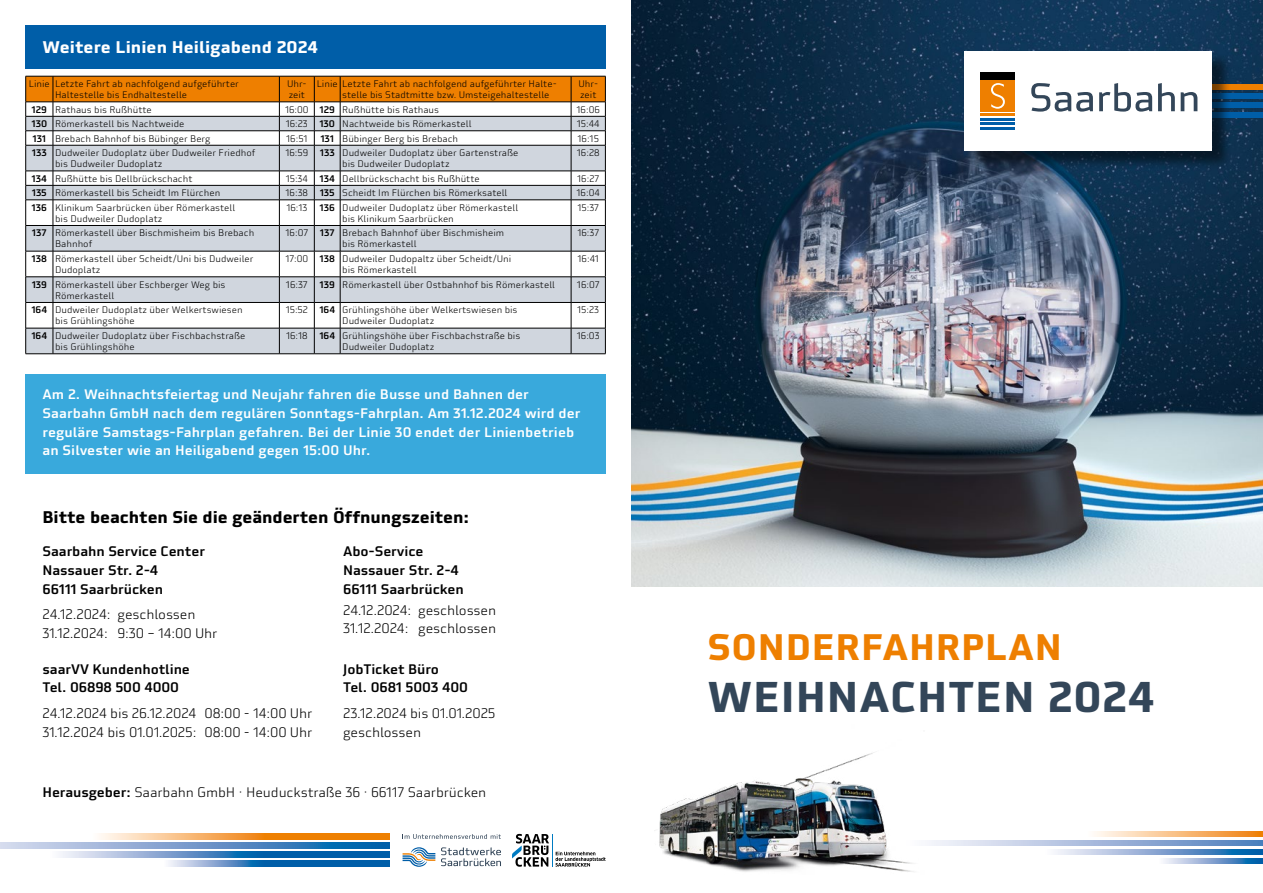
<style>
.page{position:relative;width:1263px;height:893px;background:#fff}
.page>*{position:absolute;margin:0;border:0;box-sizing:border-box;transform-origin:0 0}
.t1{font:700 42px "Utility Pro";letter-spacing:.02em;color:#334659}
.t2{font:700 36px "Utility Pro";letter-spacing:.02em;color:#ee7f00}
.t3{font:700 16.5px "Utility Pro";letter-spacing:-.01em;color:#000}
.t4{font:700 16.5px "Utility Pro";color:#fff}
.t5{font:300 13.5px/18.8px "Utility Pro";letter-spacing:-.01em;color:#000}
.t6{font:500 13.5px/18.8px "Utility Pro";color:#fff}
.t7{font:500 13.5px/18.8px "Utility Pro";letter-spacing:-.01em;color:#000}
.t8{font:300 9.3px/11.2px "Utility Pro";color:#000}
.s1{font-weight:500}
</style>
<div class="page">
<div style="left:26px;top:374px;width:580px;height:99px;background:#39a9dc"></div>
<img style="left:631px;top:0;width:632px;height:587px">
<svg style="left:404px;top:834px;width:97px;height:5px"></svg>
<svg style="left:403px;top:847px;width:32px;height:20px"></svg>
<svg style="left:441px;top:847px;width:60px;height:19px"></svg>
<hr style="left:552px;top:834px;width:1px;height:33px;background:#007bc2">
<svg style="left:512px;top:834px;width:37px;height:33px"></svg>
<svg style="left:555px;top:851px;width:51px;height:16px"></svg>
<svg style="left:168px;top:861px;width:221px;height:6px"></svg>
<svg style="left:60px;top:852px;width:329px;height:6px;background:#4d8ac1"></svg>
<svg style="left:0;top:843px;width:389px;height:6px;background:#6b99ca"></svg>
<svg style="left:99px;top:834px;width:290px;height:6px;background:#f3a34b"></svg>
<svg style="left:1163px;top:858px;width:100px;height:6px"></svg>
<svg style="left:1055px;top:849px;width:208px;height:6px"></svg>
<svg style="left:935px;top:840px;width:328px;height:6px;background:#a1b7db"></svg>
<svg style="left:1094px;top:831px;width:169px;height:6px"></svg>
<div style="left:1212px;top:112px;width:51px;height:5px;background:#005ea8"></div>
<div style="left:1212px;top:103px;width:51px;height:5px;background:#005ea8"></div>
<div style="left:1212px;top:94px;width:51px;height:5px;background:#005ea8"></div>
<div style="left:1212px;top:84px;width:51px;height:6px;background:#ee7f00"></div>
<div style="left:966px;top:53px;width:265px;height:117px;background:#000;opacity:.5"></div>
<div style="left:964px;top:51px;width:248px;height:100px;background:#fff"></div>
<hr style="left:981px;top:127px;width:34px;height:3px;background:#005ea8">
<hr style="left:981px;top:122px;width:34px;height:3px;background:#005ea8">
<hr style="left:981px;top:118px;width:34px;height:3px;background:#005ea8">
<hr style="left:981px;top:113px;width:34px;height:3px;background:#ee7f00">
<div style="left:981px;top:80px;width:34px;height:32px;background:#ee7f00"></div>
<div style="left:981px;top:73px;width:34px;height:7px;background:#000"></div>
<svg style="left:1031px;top:83px;width:62px;height:29px"></svg>
<svg style="left:1099px;top:83px;width:53px;height:29px"></svg>
<svg style="left:1158px;top:83px;width:17px;height:28px"></svg>
<svg style="left:1181px;top:92px;width:16px;height:19px"></svg>
<svg style="left:991px;top:83px;width:14px;height:26px"></svg>
<svg style="left:25px;top:76px;width:581px;height:279px"></svg>
<hr style="left:340px;top:131px;width:231px;height:1px;background:#000">
<hr style="left:571px;top:131px;width:35px;height:1px;background:#000">
<div style="left:26px;top:26px;width:580px;height:43px;background:#005ea8"></div>
<img style="left:654px;top:752px;width:281px;height:120px">
<h3 class="t4" style="left:43px;top:36px;width:277px">Weitere Linien Heiligabend 2024</h3>
<p class="t8" style="left:55px;top:78px;width:185px;text-indent:-26px">Linie Letzte Fahrt ab nachfolgend aufgeführter<br>Haltestelle bis Endhaltestelle</p>
<p class="t8" style="left:287px;top:78px;width:21px">Uhr&shy;zeit</p>
<p class="t8" style="left:342px;top:78px;width:216px;text-indent:-26px">Linie Letzte Fahrt ab nachfolgend aufgeführter Halte&shy;stelle bis Stadtmitte bzw. Umsteigehaltestelle</p>
<p class="t8" style="left:578px;top:78px;width:21px">Uhr&shy;zeit</p>
<p class="t8" style="left:32px;top:104px;width:122px"><span class="s1">129</span> Rathaus bis Rußhütte</p>
<p class="t8" style="left:285px;top:104px;width:156px">16:00 <span class="s1">129</span> Rußhütte bis Rathaus</p>
<p class="t8" style="left:577px;top:104px;width:25px">16:06</p>
<p class="t8" style="left:31px;top:118px;width:154px"><span class="s1">130</span> Römerkastell bis Nachtweide</p>
<p class="t8" style="left:286px;top:118px;width:187px">16:23 <span class="s1">130</span> Nachtweide bis Römerkastell</p>
<p class="t8" style="left:577px;top:118px;width:24px">15:44</p>
<p class="t8" style="left:33px;top:133px;width:180px"><span class="s1">131</span> Brebach Bahnhof bis Bübinger Berg</p>
<p class="t8" style="left:286px;top:133px;width:23px">16:51</p>
<p class="t8" style="left:320px;top:133px;width:139px"><span class="s1">131</span> Bübinger Berg bis Brebach</p>
<p class="t8" style="left:578px;top:133px;width:23px">16:15</p>
<p class="t8" style="left:55px;top:147px;width:202px;text-indent:-23px"><span class="s1">133</span> Dudweiler Dudoplatz über Dudweiler Friedhof bis Dudweiler Dudoplatz</p>
<p class="t8" style="left:342px;top:147px;width:178px;text-indent:-57px">16:59 <span class="s1">133</span> Dudweiler Dudoplatz über Gartenstraße bis Dudweiler Dudoplatz</p>
<p class="t8" style="left:577px;top:147px;width:24px">16:28</p>
<p class="t8" style="left:32px;top:173px;width:162px"><span class="s1">134</span> Rußhütte bis Dellbrückschacht</p>
<p class="t8" style="left:286px;top:173px;width:195px">15:34 <span class="s1">134</span> Dellbrückschacht bis Rußhütte</p>
<p class="t8" style="left:577px;top:173px;width:23px">16:27</p>
<p class="t8" style="left:32px;top:187px;width:190px"><span class="s1">135</span> Römerkastell bis Scheidt Im Flürchen</p>
<p class="t8" style="left:286px;top:187px;width:24px">16:38</p>
<p class="t8" style="left:320px;top:187px;width:189px"><span class="s1">135</span> Scheidt Im Flürchen bis Römerksatell</p>
<p class="t8" style="left:577px;top:187px;width:25px">16:04</p>
<p class="t8" style="left:55px;top:202px;width:182px;text-indent:-23px"><span class="s1">136</span> Klinikum Saarbrücken über Römerkastell bis Dudweiler Dudoplatz</p>
<p class="t8" style="left:286px;top:202px;width:22px">16:13</p>
<p class="t8" style="left:342px;top:202px;width:178px;text-indent:-23px"><span class="s1">136</span> Dudweiler Dudoplatz über Römerkastell bis Klinikum Saarbrücken</p>
<p class="t8" style="left:577px;top:202px;width:23px">15:37</p>
<p class="t8" style="left:55px;top:227px;width:201px;text-indent:-23px"><span class="s1">137</span> Römerkastell über Bischmisheim bis Brebach<br>Bahnhof</p>
<p class="t8" style="left:286px;top:227px;width:24px">16:07</p>
<p class="t8" style="left:342px;top:227px;width:163px;text-indent:-22px"><span class="s1">137</span> Brebach Bahnhof über Bischmisheim bis Römerkastell</p>
<p class="t8" style="left:577px;top:227px;width:23px">16:37</p>
<p class="t8" style="left:55px;top:253px;width:200px;text-indent:-23px"><span class="s1">138</span> Römerkastell über Scheidt/Uni bis Dudweiler<br>Dudoplatz</p>
<p class="t8" style="left:342px;top:253px;width:171px;text-indent:-57px">17:00 <span class="s1">138</span> Dudweiler Dudopaltz über Scheidt/Uni bis Römerkastell</p>
<p class="t8" style="left:578px;top:253px;width:23px">16:41</p>
<p class="t8" style="left:55px;top:279px;width:172px;text-indent:-23px"><span class="s1">139</span> Römerkastell über Eschberger Weg bis<br>Römerkastell</p>
<p class="t8" style="left:286px;top:279px;width:23px">16:37</p>
<p class="t8" style="left:320px;top:279px;width:237px"><span class="s1">139</span> Römerkastell über Ostbahnhof bis Römerkastell</p>
<p class="t8" style="left:577px;top:279px;width:24px">16:07</p>
<p class="t8" style="left:55px;top:304px;width:189px;text-indent:-24px"><span class="s1">164</span> Dudweiler Dudoplatz über Welkertswiesen bis Grühlingshöhe</p>
<p class="t8" style="left:342px;top:304px;width:177px;text-indent:-57px">15:52 <span class="s1">164</span> Grühlingshöhe über Welkertswiesen bis<br>Dudweiler Dudoplatz</p>
<p class="t8" style="left:577px;top:304px;width:23px">15:23</p>
<p class="t8" style="left:55px;top:330px;width:192px;text-indent:-24px"><span class="s1">164</span> Dudweiler Dudoplatz über Fischbachstraße bis Grühlingshöhe</p>
<p class="t8" style="left:286px;top:330px;width:23px">16:18</p>
<p class="t8" style="left:342px;top:330px;width:180px;text-indent:-23px"><span class="s1">164</span> Grühlingshöhe über Fischbachstraße bis<br>Dudweiler Dudoplatz</p>
<p class="t8" style="left:577px;top:330px;width:24px">16:03</p>
<p class="t6" style="left:43px;top:385px;width:539px">Am 2. Weihnachtsfeiertag und Neujahr fahren die Busse und Bahnen der Saarbahn GmbH nach dem regulären Sonntags-Fahrplan. Am 31.12.2024 wird der reguläre Samstags-Fahrplan gefahren. Bei der Linie 30 endet der Linienbetrieb an Silvester wie an Heiligabend gegen 15:00 Uhr.</p>
<h3 class="t3" style="left:43px;top:506px;width:428px">Bitte beachten Sie die geänderten Öffnungszeiten:</h3>
<h3 class="t7" style="left:43px;top:542px;width:164px">Saarbahn Service Center<br>Nassauer Str. 2-4<br>66111 Saarbrücken</h3>
<h3 class="t5" style="left:43px;top:605px;width:176px">24.12.2024: geschlossen<br>31.12.2024: 9:30 – 14:00 Uhr</h3>
<h3 class="t7" style="left:43px;top:659px;width:149px">saarVV Kundenhotline<br>Tel. 06898 500 4000</h3>
<h3 class="t5" style="left:43px;top:704px;width:271px">24.12.2024 bis 26.12.2024 08:00 - 14:00 Uhr<br>31.12.2024 bis 01.01.2025: 08:00 - 14:00 Uhr</h3>
<h3 class="t7" style="left:343px;top:542px;width:122px">Abo-Service<br>Nassauer Str. 2-4<br>66111 Saarbrücken</h3>
<h3 class="t5" style="left:343px;top:601px;width:155px">24.12.2024: geschlossen<br>31.12.2024: geschlossen</h3>
<h3 class="t7" style="left:343px;top:659px;width:126px">JobTicket Büro<br>Tel. 0681 5003 400</h3>
<h3 class="t5" style="left:343px;top:704px;width:154px">23.12.2024 bis 01.01.2025 geschlossen</h3>
<h3 class="t5" style="left:43px;top:783px;width:445px"><span class="s1">Herausgeber:</span> Saarbahn GmbH · Heuduckstraße 36 · 66117 Saarbrücken</h3>
<h2 class="t2" style="left:707px;top:624px;width:356px">SONDERFAHRPLAN</h2>
<h1 class="t1" style="left:707px;top:670px;width:449px">WEIHNACHTEN 2024</h1>
</div>
